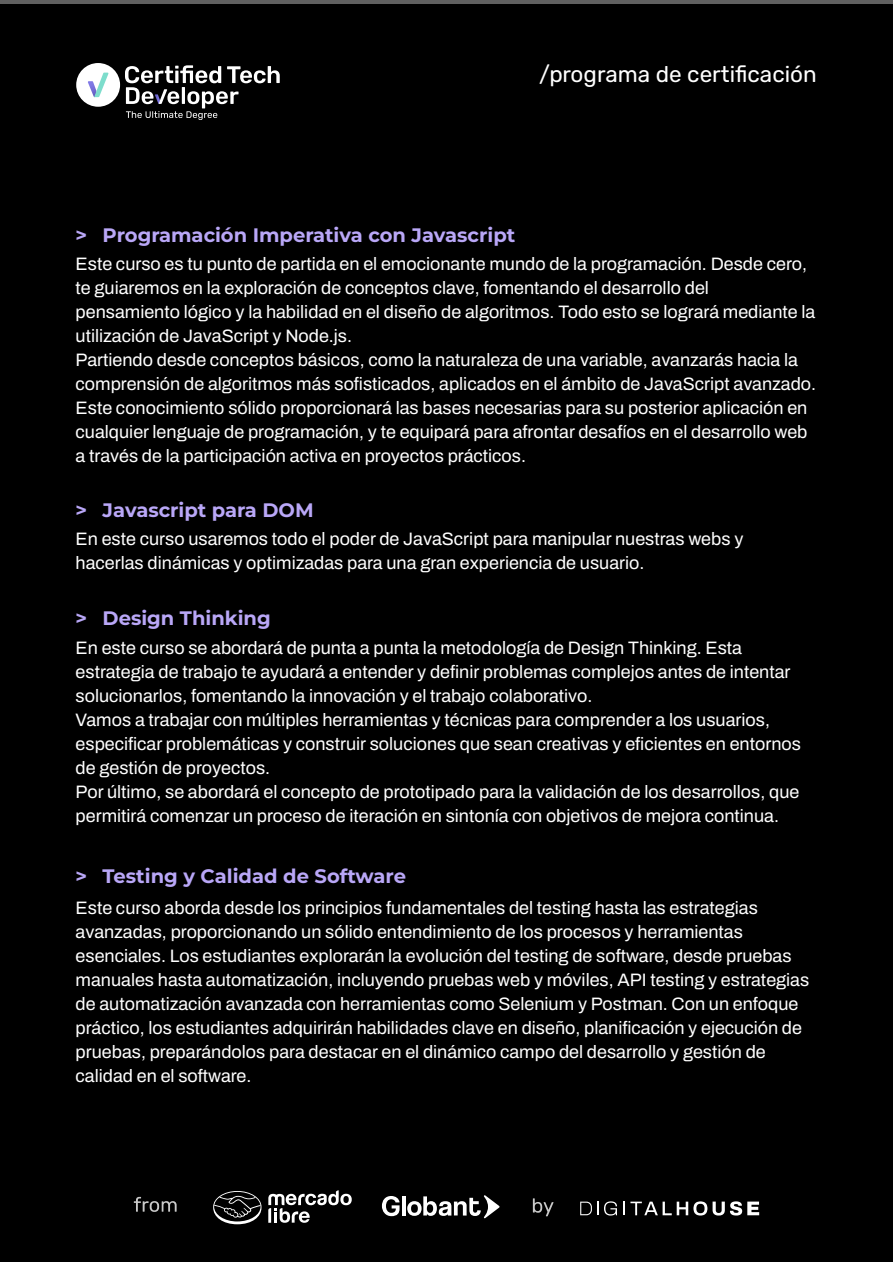
<style>
.page{position:relative;width:893px;height:1262px;background:#fff}
.page>*{position:absolute;margin:0;border:0;box-sizing:border-box;transform-origin:0 0}
.t1{font:300 22.5px "Rubik";color:#fff}
.t2{font:700 19.5px "Montserrat";color:#b9a7f7}
.t3{font:18px/24px "Archivo";color:#fff}
</style>
<div class="page">
<div style="left:0;top:0;width:892px;height:1262px;background:#000"></div>
<hr style="left:0;top:0;width:892px;height:3px;background:#606060">
<div style="left:76px;top:63px;width:44px;height:44px;background:#fff;border-radius:50%"></div>
<svg style="left:88px;top:73px;width:20px;height:24px"></svg>
<svg style="left:125px;top:65px;width:155px;height:55px"></svg>
<svg style="left:382px;top:1196px;width:17px;height:20px"></svg>
<hr style="left:402px;top:1196px;width:3px;height:19px;background:#fff">
<svg style="left:407px;top:1195px;width:92px;height:23px"></svg>
<svg style="left:533px;top:1198px;width:20px;height:18px"></svg>
<svg style="left:134px;top:1196px;width:43px;height:15px"></svg>
<svg style="left:213px;top:1191px;width:48px;height:33px"></svg>
<svg style="left:268px;top:1190px;width:84px;height:32px"></svg>
<svg style="left:604px;top:1201px;width:13px;height:14px"></svg>
<svg style="left:623px;top:1201px;width:101px;height:14px"></svg>
<svg style="left:730px;top:1201px;width:29px;height:14px"></svg>
<svg style="left:580px;top:1201px;width:18px;height:14px"></svg>
<p class="t1" style="left:539px;top:58px;width:279px">/programa de certificación</p>
<p class="t2" style="left:76px;top:222px;width:441px">&gt; Programación Imperativa con Javascript</p>
<p class="t3" style="left:76px;top:252px;width:742px">Este curso es tu punto de partida en el emocionante mundo de la programación. Desde cero, te guiaremos en la exploración de conceptos clave, fomentando el desarrollo del pensamiento lógico y la habilidad en el diseño de algoritmos. Todo esto se logrará mediante la utilización de JavaScript y Node.js.<br>Partiendo desde conceptos básicos, como la naturaleza de una variable, avanzarás hacia la comprensión de algoritmos más sofisticados, aplicados en el ámbito de JavaScript avanzado.<br>Este conocimiento sólido proporcionará las bases necesarias para su posterior aplicación en cualquier lenguaje de programación, y te equipará para afrontar desafíos en el desarrollo web a través de la participación activa en proyectos prácticos.</p>
<p class="t2" style="left:76px;top:497px;width:239px">&gt; Javascript para DOM</p>
<p class="t3" style="left:76px;top:526px;width:669px">En este curso usaremos todo el poder de JavaScript para manipular nuestras webs y hacerlas dinámicas y optimizadas para una gran experiencia de usuario.</p>
<p class="t2" style="left:76px;top:605px;width:197px">&gt; Design Thinking</p>
<p class="t3" style="left:76px;top:636px;width:726px">En este curso se abordará de punta a punta la metodología de Design Thinking. Esta estrategia de trabajo te ayudará a entender y definir problemas complejos antes de intentar solucionarlos, fomentando la innovación y el trabajo colaborativo.<br>Vamos a trabajar con múltiples herramientas y técnicas para comprender a los usuarios, especificar problemáticas y construir soluciones que sean creativas y eficientes en entornos de gestión de proyectos.<br>Por último, se abordará el concepto de prototipado para la validación de los desarrollos, que permitirá comenzar un proceso de iteración en sintonía con objetivos de mejora continua.</p>
<p class="t2" style="left:76px;top:863px;width:332px">&gt; Testing y Calidad de Software</p>
<p class="t3" style="left:76px;top:895px;width:735px">Este curso aborda desde los principios fundamentales del testing hasta las estrategias avanzadas, proporcionando un sólido entendimiento de los procesos y herramientas esenciales. Los estudiantes explorarán la evolución del testing de software, desde pruebas manuales hasta automatización, incluyendo pruebas web y móviles, API testing y estrategias de automatización avanzada con herramientas como Selenium y Postman. Con un enfoque práctico, los estudiantes adquirirán habilidades clave en diseño, planificación y ejecución de pruebas, preparándolos para destacar en el dinámico campo del desarrollo y gestión de calidad en el software.</p>
</div>
